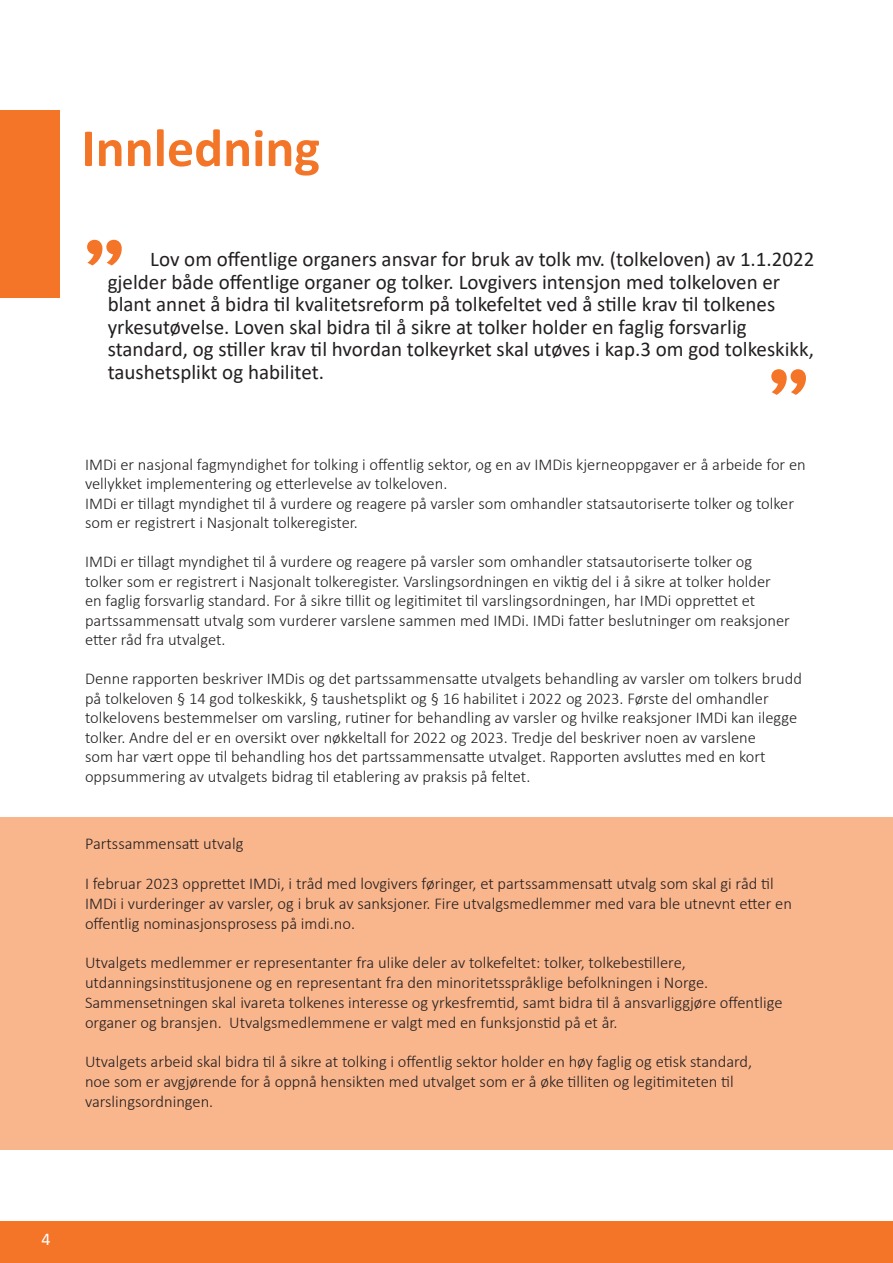
<style>
.page{position:relative;width:893px;height:1263px;background:#fff}
.page>*{position:absolute;margin:0;border:0;box-sizing:border-box;transform-origin:0 0}
.t1{font:700 90px "Siri";color:#f47527}
.t2{font:700 54px "Calibri";color:#f37528}
.t3{font:21px/22.5px "Calibri";color:#231f20}
.t4{font:18px "Calibri";color:#fff}
.t5{font:300 16.5px/19.5px "Calibri";color:#231f20}
</style>
<div class="page">
<div style="left:0;top:1221px;width:893px;height:42px;background:#f47527"></div>
<div style="left:0;top:111px;width:60px;height:187px;background:#f47527"></div>
<div style="left:0;top:817px;width:893px;height:333px;background:#f9b58c"></div>
<h2 class="t2" style="left:81px;top:110px;width:240px">Innledning</h2>
<h1 class="t1" style="left:83px;top:220px;width:44px">”</h1>
<p class="t3" style="left:108px;top:248px;width:708px;text-indent:43px">Lov om offentlige organers ansvar for bruk av tolk mv. (tolkeloven) av 1.1.2022 gjelder både offentlige organer og tolker. Lovgivers intensjon med tolkeloven er blant annet å bidra til kvalitetsreform på tolkefeltet ved å stille krav til tolkenes yrkesutøvelse. Loven skal bidra til å sikre at tolker holder en faglig forsvarlig standard, og stiller krav til hvordan tolkeyrket skal utøves i kap.3 om god tolkeskikk, taushetsplikt og habilitet.</p>
<h1 class="t1" style="left:767px;top:350px;width:44px">”</h1>
<p class="t5" style="left:85px;top:454px;width:722px">IMDi er nasjonal fagmyndighet for tolking i offentlig sektor, og en av IMDis kjerneoppgaver er å arbeide for en vellykket implementering og etterlevelse av tolkeloven.<br>IMDi er tillagt myndighet til å vurdere og reagere på varsler som omhandler statsautoriserte tolker og tolker som er registrert i Nasjonalt tolkeregister.</p>
<p class="t5" style="left:85px;top:552px;width:706px">IMDi er tillagt myndighet til å vurdere og reagere på varsler som omhandler statsautoriserte tolker og tolker som er registrert i Nasjonalt tolkeregister. Varslingsordningen en viktig del i å sikre at tolker holder en faglig forsvarlig standard. For å sikre tillit og legitimitet til varslingsordningen, har IMDi opprettet et partssammensatt utvalg som vurderer varslene sammen med IMDi. IMDi fatter beslutninger om reaksjoner etter råd fra utvalget.</p>
<p class="t5" style="left:85px;top:669px;width:718px">Denne rapporten beskriver IMDis og det partssammensatte utvalgets behandling av varsler om tolkers brudd på tolkeloven § 14 god tolkeskikk, § taushetsplikt og § 16 habilitet i 2022 og 2023. Første del omhandler tolkelovens bestemmelser om varsling, rutiner for behandling av varsler og hvilke reaksjoner IMDi kan ilegge tolker. Andre del er en oversikt over nøkkeltall for 2022 og 2023. Tredje del beskriver noen av varslene<br>som har vært oppe til behandling hos det partssammensatte utvalget. Rapporten avsluttes med en kort oppsummering av utvalgets bidrag til etablering av praksis på feltet.</p>
<p class="t5" style="left:85px;top:834px;width:160px">Partssammensatt utvalg</p>
<p class="t5" style="left:85px;top:873px;width:708px">I februar 2023 opprettet IMDi, i tråd med lovgivers føringer, et partssammensatt utvalg som skal gi råd til<br>IMDi i vurderinger av varsler, og i bruk av sanksjoner. Fire utvalgsmedlemmer med vara ble utnevnt etter en offentlig nominasjonsprosess på imdi.no.</p>
<p class="t5" style="left:85px;top:953px;width:699px">Utvalgets medlemmer er representanter fra ulike deler av tolkefeltet: tolker, tolkebestillere, utdanningsinstitusjonene og en representant fra den minoritetsspråklige befolkningen i Norge.<br>Sammensetningen skal ivareta tolkenes interesse og yrkesfremtid, samt bidra til å ansvarliggjøre offentlige organer og bransjen. Utvalgsmedlemmene er valgt med en funksjonstid på et år.</p>
<p class="t5" style="left:85px;top:1052px;width:669px">Utvalgets arbeid skal bidra til å sikre at tolking i offentlig sektor holder en høy faglig og etisk standard, noe som er avgjørende for å oppnå hensikten med utvalget som er å øke tilliten og legitimiteten til varslingsordningen.</p>
<p class="t4" style="left:41px;top:1226px;width:11px">4</p>
</div>
